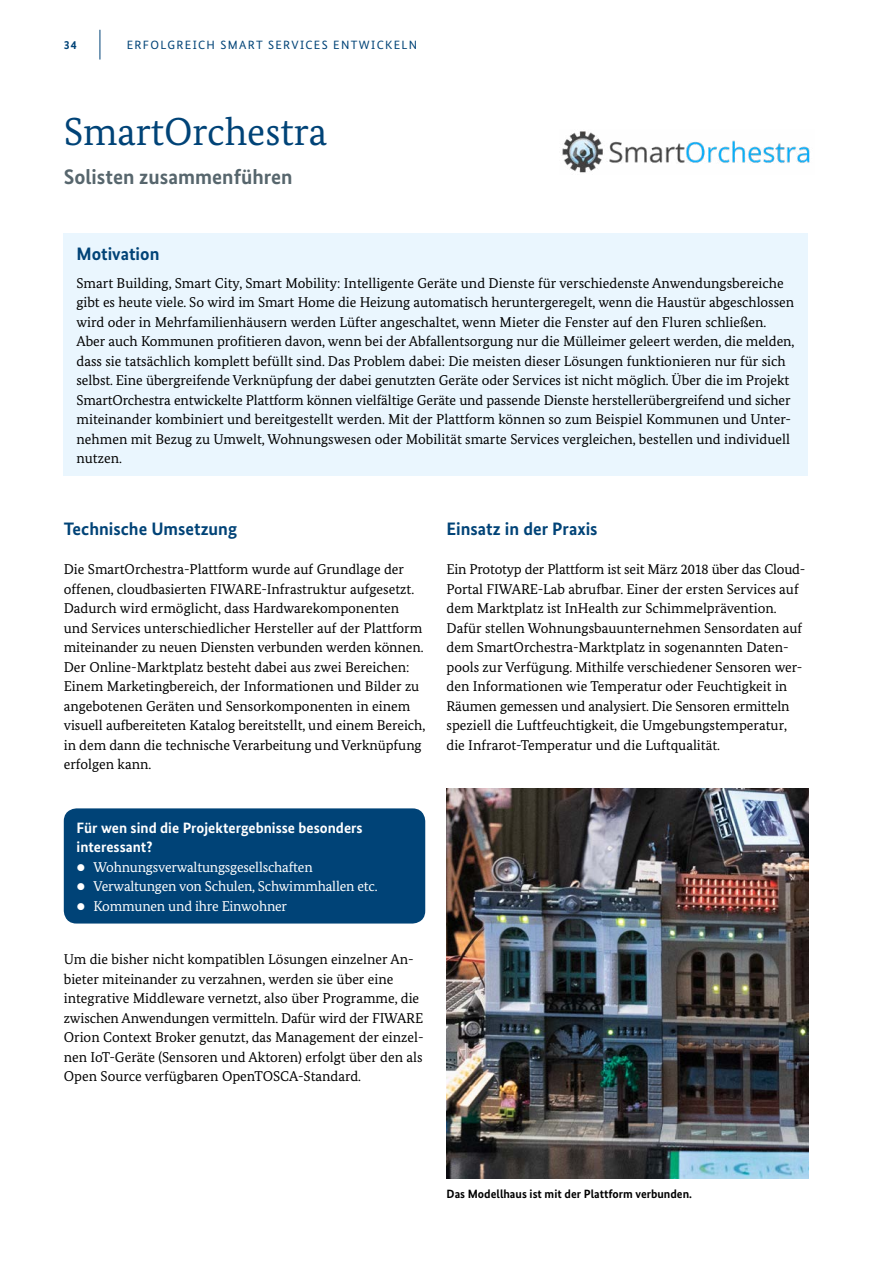
<style>
.page{position:relative;width:893px;height:1263px;background:#fff}
.page>*{position:absolute;margin:0;border:0;box-sizing:border-box;transform-origin:0 0}
.t1{font:39px "Bundes Serif";color:#004377}
.t2{font:700 21px "Bundes Sans";color:#57666d}
.t3{font:700 18px "Bundes Sans";color:#004377}
.t4{font:700 15px/19.5px "Bundes Sans";color:#fff}
.t5{font:14.25px/19.5px "Bundes Serif";color:#000}
.t6{font:14.25px "Bundes Serif";letter-spacing:-.015em;color:#fff}
.t7{font:700 12px "Bundes Sans";color:#000}
.t8{font:12px "Bundes Sans";letter-spacing:.11em;color:#004377}
.t9{font:700 12px "Bundes Sans";color:#004377}
</style>
<div class="page">
<hr style="left:100px;top:30px;width:1px;height:30px;background:#004377">
<div style="left:64px;top:233px;width:744px;height:243px;background:#eaf6fe"></div>
<img style="left:562px;top:131px;width:248px;height:42px">
<div style="left:64px;top:808px;width:361px;height:115px;background:#004377;border-radius:13px"></div>
<img style="left:447px;top:789px;width:361px;height:390px">
<p class="t9" style="left:64px;top:37px;width:15px">34</p>
<p class="t8" style="left:127px;top:37px;width:292px">ERFOLGREICH SMART SERVICES ENTWICKELN</p>
<h2 class="t1" style="left:64px;top:108px;width:265px">SmartOrchestra</h2>
<h3 class="t2" style="left:64px;top:164px;width:230px">Solisten zusammenführen</h3>
<h3 class="t3" style="left:77px;top:243px;width:84px">Motivation</h3>
<p class="t5" style="left:77px;top:273px;width:719px">Smart Building, Smart City, Smart Mobility: Intelligente Geräte und Dienste für verschiedenste Anwendungsbereiche gibt es heute viele. So wird im Smart Home die Heizung automatisch heruntergeregelt, wenn die Haustür abgeschlossen wird oder in Mehrfamilienhäusern werden Lüfter angeschaltet, wenn Mieter die Fenster auf den Fluren schließen.<br>Aber auch Kommunen profitieren davon, wenn bei der Abfallentsorgung nur die Mülleimer geleert werden, die melden, dass sie tatsächlich komplett befüllt sind. Das Problem dabei: Die meisten dieser Lösungen funktionieren nur für sich selbst. Eine übergreifende Verknüpfung der dabei genutzten Geräte oder Services ist nicht möglich. Über die im Projekt SmartOrchestra entwickelte Plattform können vielfältige Geräte und passende Dienste herstellerübergreifend und sicher miteinander kombiniert und bereitgestellt werden. Mit der Plattform können so zum Beispiel Kommunen und Unter&shy;nehmen mit Bezug zu Umwelt, Wohnungswesen oder Mobilität smarte Services vergleichen, bestellen und individuell nutzen.</p>
<h3 class="t3" style="left:64px;top:518px;width:175px">Technische Umsetzung</h3>
<p class="t5" style="left:64px;top:560px;width:363px">Die SmartOrchestra-Plattform wurde auf Grundlage der offenen, cloudbasierten FIWARE-Infrastruktur aufgesetzt.<br>Dadurch wird ermöglicht, dass Hardwarekomponenten und Services unterschiedlicher Hersteller auf der Plattform miteinander zu neuen Diensten verbunden werden können.<br>Der Online-Marktplatz besteht dabei aus zwei Bereichen:<br>Einem Marketingbereich, der Informationen und Bilder zu angebotenen Geräten und Sensorkomponenten in einem visuell aufbereiteten Katalog bereitstellt, und einem Bereich, in dem dann die technische Verarbeitung und Verknüpfung erfolgen kann.</p>
<h4 class="t4" style="left:77px;top:818px;width:288px">Für wen sind die Projektergebnisse besonders interessant?</h4>
<p class="t6" style="left:77px;top:858px;width:238px">• Wohnungsverwaltungsgesellschaften</p>
<p class="t6" style="left:77px;top:878px;width:301px">• Verwaltungen von Schulen, Schwimmhallen etc.</p>
<p class="t6" style="left:77px;top:897px;width:212px">• Kommunen und ihre Einwohner</p>
<p class="t5" style="left:64px;top:950px;width:361px">Um die bisher nicht kompatiblen Lösungen einzelner An-- bieter miteinander zu verzahnen, werden sie über eine integrative Middleware vernetzt, also über Programme, die zwischen Anwendungen vermitteln. Dafür wird der FIWARE Orion Context Broker genutzt, das Management der einzel&shy;nen IoT-Geräte (Sensoren und Aktoren) erfolgt über den als Open Source verfügbaren OpenTOSCA-Standard.</p>
<h3 class="t3" style="left:446px;top:518px;width:153px">Einsatz in der Praxis</h3>
<p class="t5" style="left:446px;top:560px;width:360px">Ein Prototyp der Plattform ist seit März 2018 über das Cloud-Portal FIWARE-Lab abrufbar. Einer der ersten Services auf dem Marktplatz ist InHealth zur Schimmelprävention.<br>Dafür stellen Wohnungsbauunternehmen Sensordaten auf dem SmartOrchestra-Marktplatz in sogenannten Daten&shy;pools zur Verfügung. Mithilfe verschiedener Sensoren wer&shy;den Informationen wie Temperatur oder Feuchtigkeit in Räumen gemessen und analysiert. Die Sensoren ermitteln speziell die Luftfeuchtigkeit, die Umgebungstemperatur, die Infrarot-Temperatur und die Luftqualität.</p>
<p class="t7" style="left:447px;top:1187px;width:247px">Das Modellhaus ist mit der Plattform verbunden.</p>
</div>
